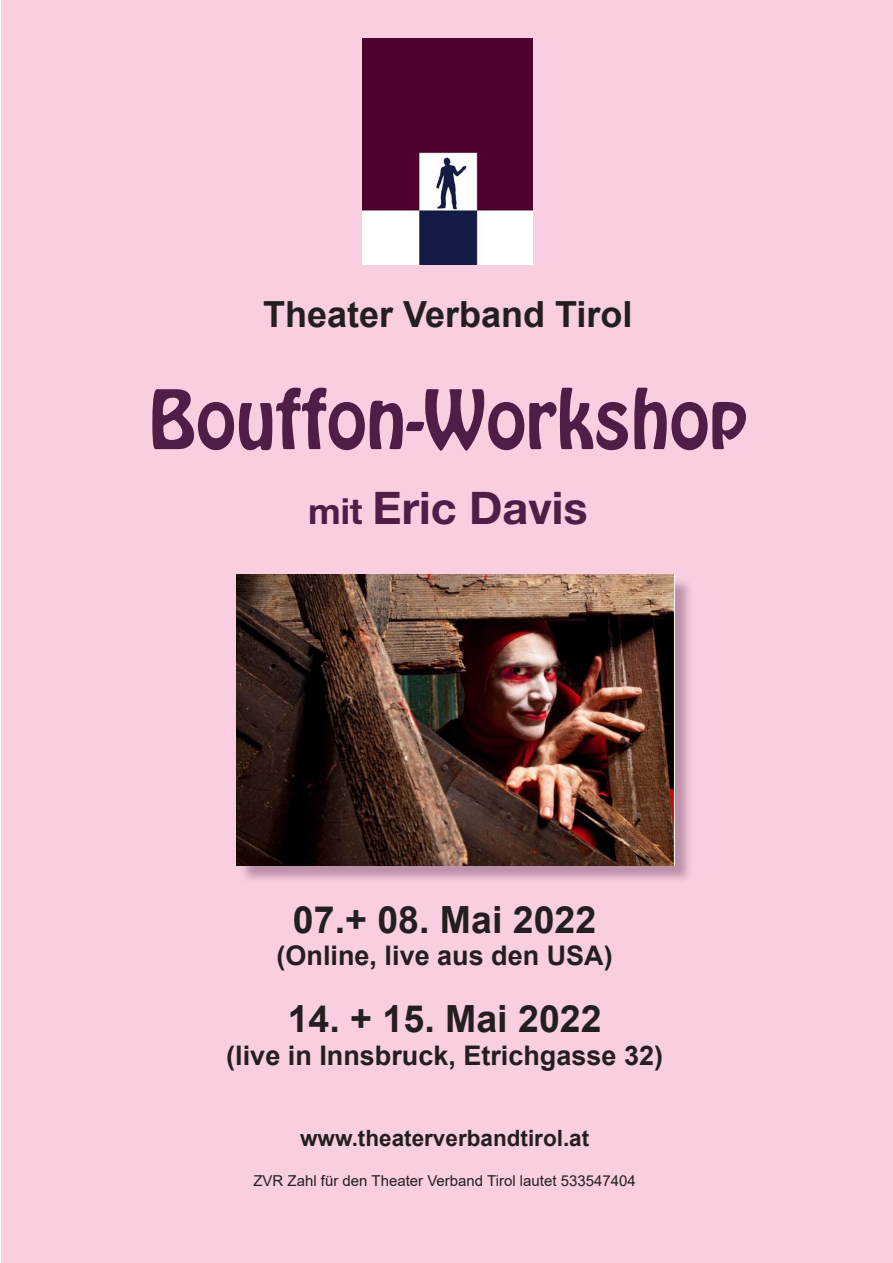
<style>
.page{position:relative;width:893px;height:1263px;background:#fff}
.page>*{position:absolute;margin:0;border:0;box-sizing:border-box;transform-origin:0 0}
.t1{font:72px "Hobo Std";color:#4f1d46}
.t2{font:700 45px "Helvetica Neue LT Std";color:#4f1d46}
.t3{font:700 37.5px "Arial";color:#231f20}
.t4{font:700 36px "Arial";color:#231f20}
.t5{font:700 27px "Arial";color:#231f20}
.t6{font:700 22.5px "Arial";color:#231f20}
.t7{font:15px "Arial";color:#231f20}
.s1{font-size:36px}
</style>
<div class="page">
<div style="left:1px;top:1px;width:892px;height:1262px;background:#f9cee0"></div>
<img style="left:363px;top:39px;width:170px;height:225px">
<div style="left:239px;top:577px;width:454px;height:306px;background:#4f1d46;opacity:.35"></div>
<img style="left:237px;top:574px;width:437px;height:291px">
<p class="t4" style="left:263px;top:289px;width:371px">Theater Verband Tirol</p>
<p class="t1" style="left:149px;top:370px;width:600px">Bouffon-Workshop</p>
<p class="t2" style="left:308px;top:480px;width:281px"><span class="s1">mit</span> Eric Davis</p>
<p class="t3" style="left:293px;top:893px;width:305px">07.+ 08. Mai 2022</p>
<p class="t5" style="left:277px;top:937px;width:338px">(Online, live aus den USA)</p>
<p class="t3" style="left:288px;top:992px;width:315px">14. + 15. Mai 2022</p>
<p class="t5" style="left:226px;top:1036px;width:438px">(live in Innsbruck, Etrichgasse 32)</p>
<p class="t6" style="left:300px;top:1123px;width:291px">www.theaterverbandtirol.at</p>
<p class="t7" style="left:253px;top:1170px;width:384px">ZVR Zahl für den Theater Verband Tirol lautet 533547404</p>
</div>
